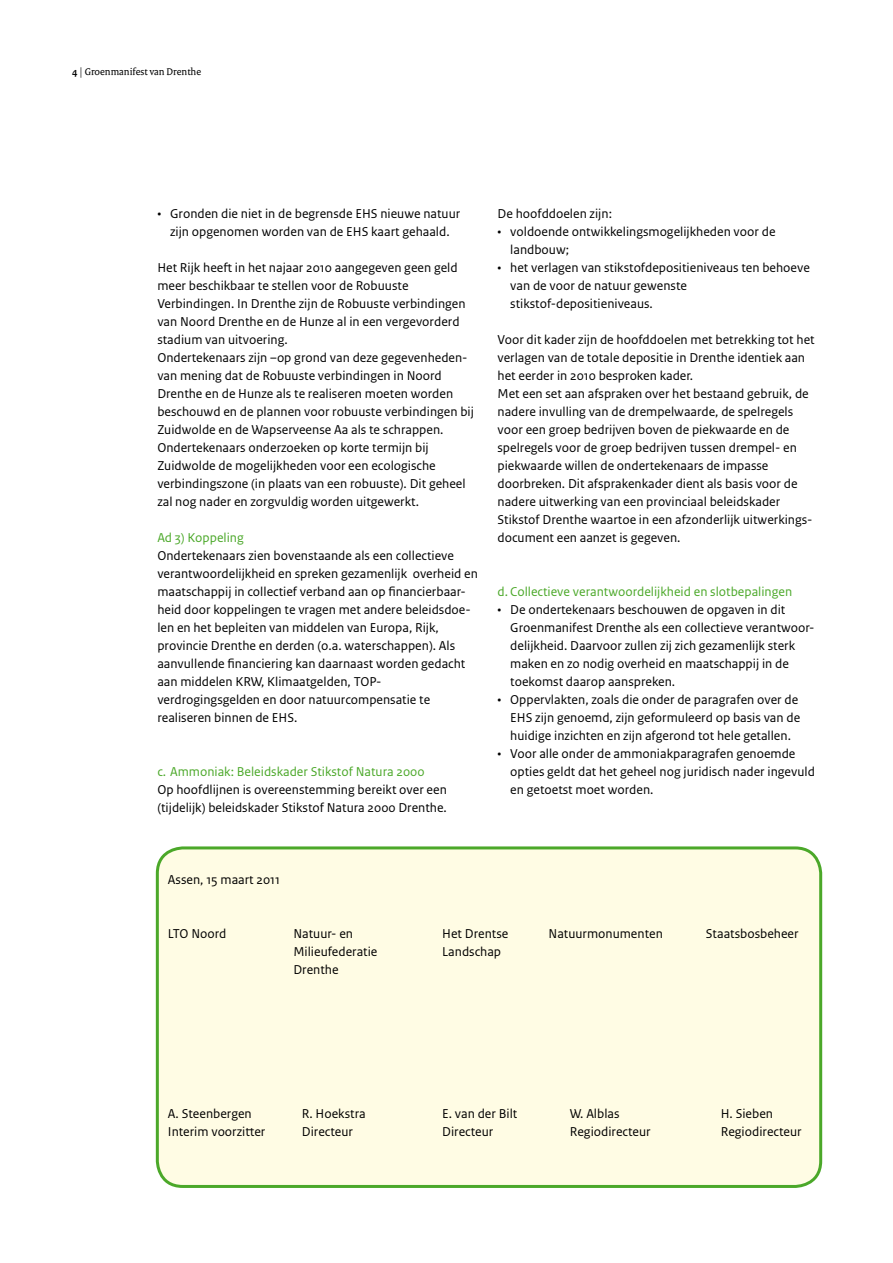
<style>
.page{position:relative;width:893px;height:1263px;background:#fff}
.page>*{position:absolute;margin:0;border:0;box-sizing:border-box;transform-origin:0 0}
.t1{font:13.5px/18px "Rijksoverheid Sans Text";color:#000}
.t2{font:13.5px "Rijksoverheid Sans Text";color:#4ba829}
.t3{font:10.5px "Rijksoverheid Serif";color:#000}
.s1{font-weight:700}
</style>
<div class="page">
<div style="left:157px;top:848px;width:664px;height:338px;background:#fffce4;border-radius:26px"></div>
<div style="left:156px;top:846px;width:666px;height:342px;border:3px solid #4ba829;border-radius:26px"></div>
<p class="t3" style="left:72px;top:65px;width:130px"><span class="s1">4</span> | Groenmanifest van Drenthe</p>
<p class="t1" style="left:157px;top:205px;width:304px;text-align:center">• Gronden die niet in de begrensde EHS nieuwe natuur zijn opgenomen worden van de EHS kaart gehaald.</p>
<p class="t1" style="left:157px;top:259px;width:318px">Het Rijk heeft in het najaar 2010 aangegeven geen geld meer beschikbaar te stellen voor de Robuuste Verbindingen. In Drenthe zijn de Robuuste verbindingen van Noord Drenthe en de Hunze al in een vergevorderd stadium van uitvoering.<br>Ondertekenaars zijn –op grond van deze gegevenheden&shy;van mening dat de Robuuste verbindingen in Noord Drenthe en de Hunze als te realiseren moeten worden beschouwd en de plannen voor robuuste verbindingen bij Zuidwolde en de Wapserveense Aa als te schrappen.<br>Ondertekenaars onderzoeken op korte termijn bij Zuidwolde de mogelijkheden voor een ecologische verbindingszone (in plaats van een robuuste). Dit geheel zal nog nader en zorgvuldig worden uitgewerkt.</p>
<p class="t2" style="left:157px;top:530px;width:88px">Ad 3) Koppeling</p>
<p class="t1" style="left:157px;top:547px;width:322px">Ondertekenaars zien bovenstaande als een collectieve verantwoordelijkheid en spreken gezamenlijk overheid en maatschappij in collectief verband aan op financierbaar&shy;heid door koppelingen te vragen met andere beleidsdoe&shy;len en het bepleiten van middelen van Europa, Rijk, provincie Drenthe en derden (o.a. waterschappen). Als aanvullende financiering kan daarnaast worden gedacht aan middelen KRW, Klimaatgelden, TOP&shy;verdrogingsgelden en door natuurcompensatie te realiseren binnen de EHS.</p>
<p class="t2" style="left:157px;top:764px;width:269px">c. Ammoniak: Beleidskader Stikstof Natura 2000</p>
<p class="t1" style="left:157px;top:781px;width:291px">Op hoofdlijnen is overeenstemming bereikt over een (tijdelijk) beleidskader Stikstof Natura 2000 Drenthe.</p>
<p class="t1" style="left:497px;top:205px;width:116px">De hoofddoelen zijn:</p>
<p class="t1" style="left:510px;top:223px;width:267px;text-indent:-13px">• voldoende ontwikkelingsmogelijkheden voor de landbouw;</p>
<p class="t1" style="left:510px;top:259px;width:301px;text-indent:-13px">• het verlagen van stikstofdepositieniveaus ten behoeve van de voor de natuur gewenste stikstof-depositieniveaus.</p>
<p class="t1" style="left:497px;top:331px;width:319px">Voor dit kader zijn de hoofddoelen met betrekking tot het verlagen van de totale depositie in Drenthe identiek aan het eerder in 2010 besproken kader.<br>Met een set aan afspraken over het bestaand gebruik, de nadere invulling van de drempelwaarde, de spelregels voor een groep bedrijven boven de piekwaarde en de spelregels voor de groep bedrijven tussen drempel- en piekwaarde willen de ondertekenaars de impasse doorbreken. Dit afsprakenkader dient als basis voor de nadere uitwerking van een provinciaal beleidskader Stikstof Drenthe waartoe in een afzonderlijk uitwerkings&shy;document een aanzet is gegeven.</p>
<p class="t2" style="left:497px;top:584px;width:296px">d. Collectieve verantwoordelijkheid en slotbepalingen</p>
<p class="t1" style="left:510px;top:600px;width:306px;text-indent:-13px">• De ondertekenaars beschouwen de opgaven in dit Groenmanifest Drenthe als een collectieve verantwoor&shy;delijkheid. Daarvoor zullen zij zich gezamenlijk sterk maken en zo nodig overheid en maatschappij in de toekomst daarop aanspreken.</p>
<p class="t1" style="left:510px;top:690px;width:291px;text-indent:-13px">• Oppervlakten, zoals die onder de paragrafen over de<br>EHS zijn genoemd, zijn geformuleerd op basis van de huidige inzichten en zijn afgerond tot hele getallen.</p>
<p class="t1" style="left:510px;top:744px;width:306px;text-indent:-13px">• Voor alle onder de ammoniakparagrafen genoemde opties geldt dat het geheel nog juridisch nader ingevuld en getoetst moet worden.</p>
<p class="t1" style="left:168px;top:871px;width:114px">Assen, 15 maart 2011</p>
<p class="t1" style="left:168px;top:925px;width:60px">LTO Noord</p>
<p class="t1" style="left:293px;top:925px;width:86px">Natuur- en<br>Milieufederatie<br>Drenthe</p>
<p class="t1" style="left:442px;top:925px;width:68px">Het Drentse<br>Landschap</p>
<p class="t1" style="left:549px;top:925px;width:116px">Natuurmonumenten</p>
<p class="t1" style="left:706px;top:925px;width:94px">Staatsbosbeheer</p>
<p class="t1" style="left:168px;top:1105px;width:99px">A. Steenbergen<br>Interim voorzitter</p>
<p class="t1" style="left:302px;top:1105px;width:65px">R. Hoekstra<br>Directeur</p>
<p class="t1" style="left:442px;top:1105px;width:77px">E. van der Bilt<br>Directeur</p>
<p class="t1" style="left:570px;top:1105px;width:82px">W. Alblas<br>Regiodirecteur</p>
<p class="t1" style="left:721px;top:1105px;width:82px">H. Sieben<br>Regiodirecteur</p>
</div>
